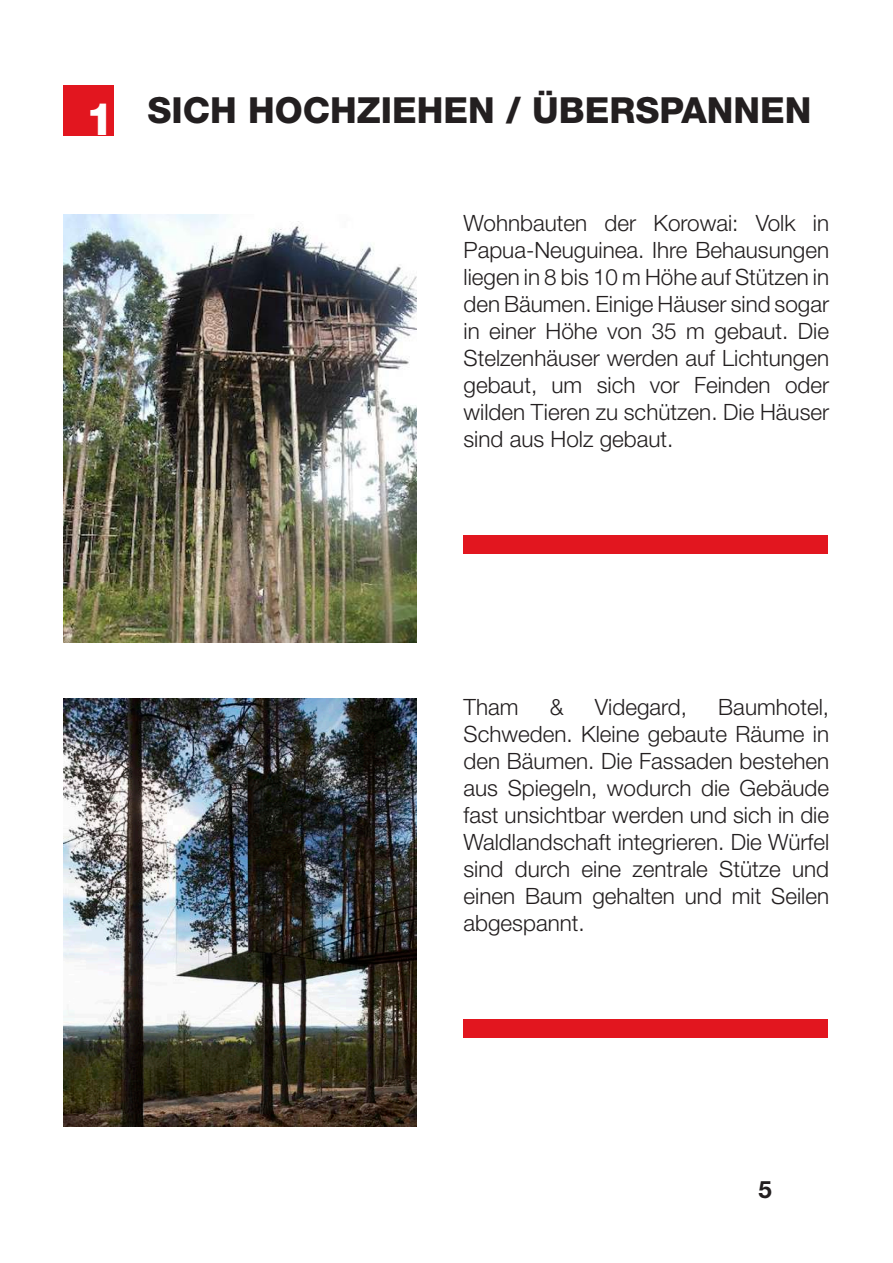
<style>
.page{position:relative;width:893px;height:1263px;background:#fff}
.page>*{position:absolute;margin:0;border:0;box-sizing:border-box;transform-origin:0 0}
.t1{font:800 45px "Helvetica Neue LT Std";color:#fff}
.t2{font:800 36px "Helvetica Neue LT Std";color:#231f20}
.t3{font:700 24px "Helvetica Neue LT Std";color:#231f20}
.t4{font:300 22.5px/27px "Helvetica Neue LT Std";color:#231f20;text-align:justify}
</style>
<div class="page">
<img style="left:64px;top:215px;width:353px;height:427px">
<img style="left:64px;top:699px;width:353px;height:427px">
<div style="left:463px;top:1019px;width:365px;height:18px;background:#e2161f"></div>
<div style="left:463px;top:535px;width:365px;height:19px;background:#e2161f"></div>
<div style="left:64px;top:85px;width:50px;height:50px;background:#e2161f"></div>
<h1 class="t1" style="left:86px;top:92px;width:30px">1</h1>
<h2 class="t2" style="left:148px;top:89px;width:666px">SICH HOCHZIEHEN / ÜBERSPANNEN</h2>
<p class="t4" style="left:463px;top:209px;width:367px">Wohnbauten der Korowai: Volk in Papua-Neuguinea. Ihre Behausungen liegen in 8 bis 10 m Höhe auf Stützen in den Bäumen. Einige Häuser sind sogar in einer Höhe von 35 m gebaut. Die Stelzenhäuser werden auf Lichtungen gebaut, um sich vor Feinden oder wilden Tieren zu schützen. Die Häuser sind aus Holz gebaut.</p>
<p class="t4" style="left:463px;top:693px;width:57px">Tham</p>
<p class="t4" style="left:550px;top:693px;width:15px">&amp;</p>
<p class="t4" style="left:595px;top:693px;width:94px">Videgard,</p>
<p class="t4" style="left:463px;top:693px;width:367px;text-indent:255px">Baumhotel, Schweden. Kleine gebaute Räume in den Bäumen. Die Fassaden bestehen aus Spiegeln, wodurch die Gebäude fast unsichtbar werden und sich in die Waldlandschaft integrieren. Die Würfel sind durch eine zentrale Stütze und einen Baum gehalten und mit Seilen abgespannt.</p>
<p class="t3" style="left:759px;top:1175px;width:15px">5</p>
</div>
